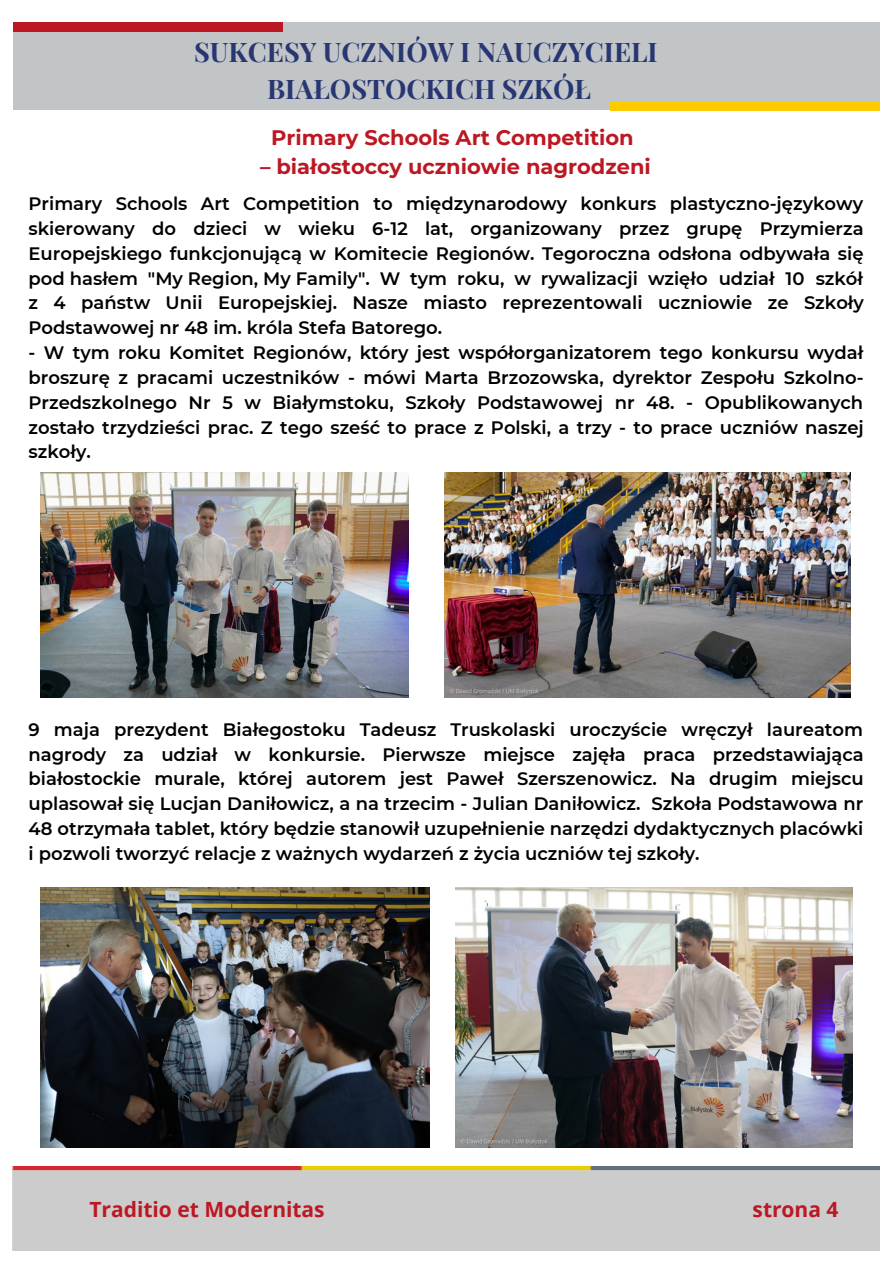
<style>
.page{position:relative;width:893px;height:1264px;background:#fff}
.page>*{position:absolute;margin:0;border:0;box-sizing:border-box;transform-origin:0 0}
.t1{font:700 27px "Playfair Display";color:#283772}
.t2{font:700 21px "Montserrat";color:#bc1823}
.t3{font:700 21px "Open Sans";color:#bc1823}
.t4{font:600 18px/24.8px "Montserrat";color:#000;text-align:justify}
</style>
<div class="page">
<div style="left:13px;top:1166px;width:866px;height:84px;background:#ccc"></div>
<div style="left:13px;top:22px;width:866px;height:88px;background:#c1c5c7"></div>
<div style="left:13px;top:22px;width:270px;height:9px;background:#bc1823"></div>
<div style="left:609px;top:101px;width:270px;height:9px;background:#ffcb00"></div>
<img style="left:40px;top:472px;width:368px;height:225px">
<img style="left:444px;top:472px;width:406px;height:225px">
<img style="left:40px;top:887px;width:389px;height:260px">
<img style="left:455px;top:887px;width:397px;height:260px">
<p class="t1" style="left:194px;top:32px;width:465px">SUKCESY UCZNIÓW I NAUCZYCIELI</p>
<p class="t1" style="left:267px;top:70px;width:325px">BIAŁOSTOCKICH SZKÓŁ</p>
<p class="t2" style="left:271px;top:124px;width:364px">Primary Schools Art Competition</p>
<p class="t2" style="left:260px;top:153px;width:392px">– białostoccy uczniowie nagrodzeni</p>
<p class="t4" style="left:29px;top:192px;width:836px">Primary Schools Art Competition to międzynarodowy konkurs plastyczno-językowy skierowany do dzieci w wieku 6-12 lat, organizowany przez grupę Przymierza Europejskiego funkcjonującą w Komitecie Regionów. Tegoroczna odsłona odbywała się pod hasłem "My Region, My Family". W tym roku, w rywalizacji wzięło udział 10 szkół z 4 państw Unii Europejskiej. Nasze miasto reprezentowali uczniowie ze Szkoły Podstawowej nr 48 im. króla Stefa Batorego.</p>
<p class="t4" style="left:29px;top:340px;width:836px">- W tym roku Komitet Regionów, który jest współorganizatorem tego konkursu wydał broszurę z pracami uczestników - mówi Marta Brzozowska, dyrektor Zespołu Szkolno-Przedszkolnego Nr 5 w Białymstoku, Szkoły Podstawowej nr 48. - Opublikowanych zostało trzydzieści prac. Z tego sześć to prace z Polski, a trzy - to prace uczniów naszej szkoły.</p>
<p class="t4" style="left:29px;top:717px;width:836px">9 maja prezydent Białegostoku Tadeusz Truskolaski uroczyście wręczył laureatom nagrody za udział w konkursie. Pierwsze miejsce zajęła praca przedstawiająca białostockie murale, której autorem jest Paweł Szerszenowicz. Na drugim miejscu uplasował się Lucjan Daniłowicz, a na trzecim - Julian Daniłowicz. Szkoła Podstawowa nr 48 otrzymała tablet, który będzie stanowił uzupełnienie narzędzi dydaktycznych placówki i pozwoli tworzyć relacje z ważnych wydarzeń z życia uczniów tej szkoły.</p>
<p class="t3" style="left:89px;top:1194px;width:237px">Traditio et Modernitas</p>
<p class="t3" style="left:752px;top:1194px;width:87px">strona 4</p>
</div>
